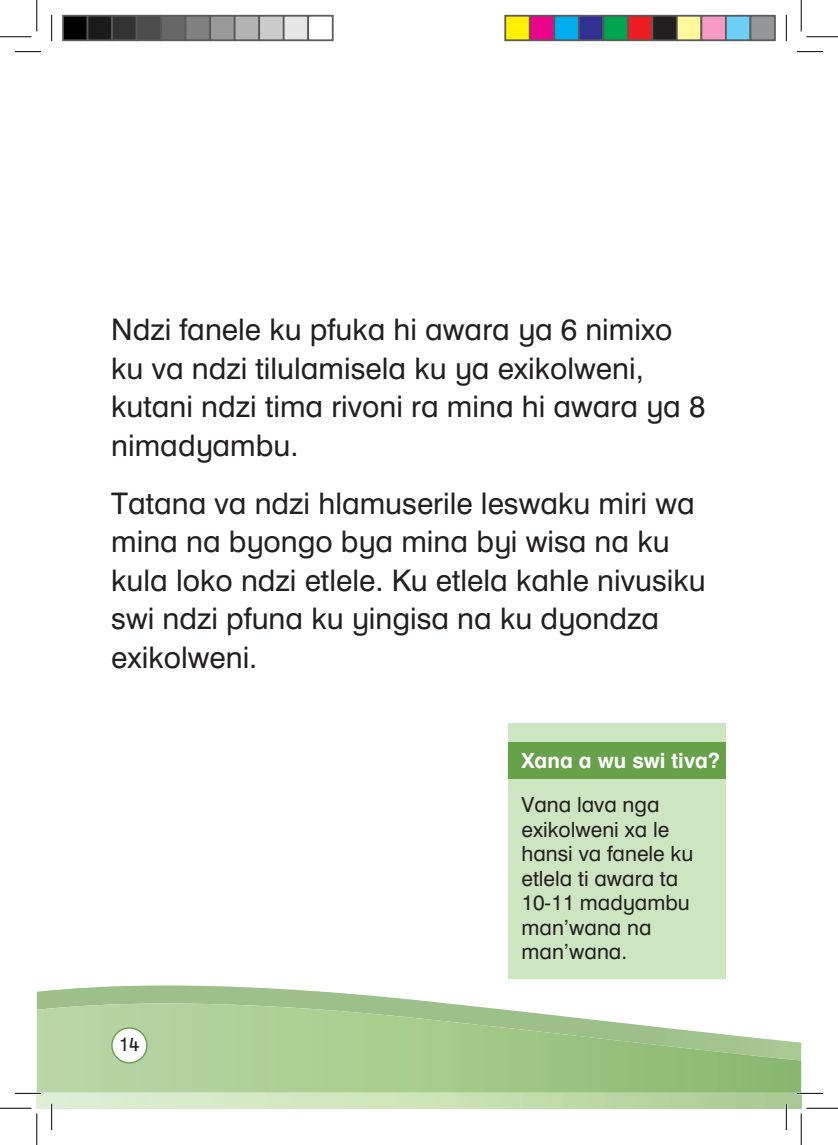
<style>
.page{position:relative;width:838px;height:1145px;background:#fff}
.page>*{position:absolute;margin:0;border:0;box-sizing:border-box;transform-origin:0 0}
.t1{font:29.75px/38.5px "Swis Forall";color:#231f20}
.t2{font:21px/24.5px "Swis Forall";color:#231f20}
.t3{font:700 21px "Swis Forall";color:#fff}
.t4{font:19.25px "Swis Forall";color:#231f20}
</style>
<div class="page">
<svg style="left:37px;top:985px;width:406px;height:18px"></svg>
<div style="left:37px;top:1092px;width:764px;height:16px;background:linear-gradient(to right,#e3f3d8,#adcd94)"></div>
<img style="left:37px;top:1003px;width:764px;height:89px">
<div style="left:112px;top:1028px;width:35px;height:35px;background:#fff;border-radius:50%"></div>
<div style="left:111px;top:1027px;width:37px;height:37px;border:1px solid #67a24b;border-radius:50%"></div>
<div style="left:508px;top:724px;width:217px;height:255px;background:#cde5c1"></div>
<div style="left:508px;top:742px;width:217px;height:37px;background:#67a14a"></div>
<hr style="left:15px;top:1092px;width:26px;height:2px;background:#fff">
<hr style="left:796px;top:1092px;width:27px;height:2px;background:#fff">
<hr style="left:51px;top:1104px;width:2px;height:26px;background:#fff">
<hr style="left:785px;top:1104px;width:2px;height:26px;background:#fff">
<svg style="left:15px;top:51px;width:26px;height:1px"></svg>
<svg style="left:796px;top:51px;width:27px;height:1px"></svg>
<svg style="left:15px;top:1093px;width:26px;height:1px"></svg>
<svg style="left:796px;top:1093px;width:27px;height:1px"></svg>
<svg style="left:51px;top:15px;width:1px;height:26px"></svg>
<svg style="left:51px;top:1104px;width:1px;height:26px"></svg>
<svg style="left:786px;top:15px;width:1px;height:26px"></svg>
<svg style="left:786px;top:1104px;width:1px;height:26px"></svg>
<hr style="left:0;top:36px;width:32px;height:1px;background:#000">
<hr style="left:806px;top:36px;width:31px;height:1px;background:#000">
<hr style="left:0;top:1108px;width:32px;height:1px;background:#000">
<hr style="left:806px;top:1108px;width:31px;height:1px;background:#000">
<hr style="left:36px;top:0;width:1px;height:31px;background:#000">
<hr style="left:36px;top:1113px;width:1px;height:32px;background:#000">
<hr style="left:800px;top:0;width:1px;height:31px;background:#000">
<hr style="left:800px;top:1113px;width:1px;height:32px;background:#000">
<div style="left:63px;top:16px;width:25px;height:24px;background:#000"></div>
<div style="left:62px;top:15px;width:26px;height:26px;border:2px solid #595959"></div>
<div style="left:88px;top:16px;width:24px;height:24px;background:#1a1a1a"></div>
<div style="left:87px;top:15px;width:26px;height:26px;border:2px solid #595959"></div>
<div style="left:112px;top:16px;width:25px;height:24px;background:#333"></div>
<div style="left:111px;top:15px;width:26px;height:26px;border:2px solid #595959"></div>
<div style="left:137px;top:16px;width:24px;height:24px;background:#4d4d4d"></div>
<div style="left:136px;top:15px;width:26px;height:26px;border:2px solid #595959"></div>
<div style="left:161px;top:16px;width:25px;height:24px;background:#666"></div>
<div style="left:160px;top:15px;width:26px;height:26px;border:2px solid #595959"></div>
<div style="left:186px;top:16px;width:24px;height:24px;background:#808080"></div>
<div style="left:185px;top:15px;width:26px;height:26px;border:2px solid #595959"></div>
<div style="left:210px;top:16px;width:25px;height:24px;background:#999"></div>
<div style="left:209px;top:15px;width:26px;height:26px;border:2px solid #595959"></div>
<div style="left:235px;top:16px;width:24px;height:24px;background:#b3b3b3"></div>
<div style="left:234px;top:15px;width:26px;height:26px;border:2px solid #595959"></div>
<div style="left:259px;top:16px;width:25px;height:24px;background:#ccc"></div>
<div style="left:258px;top:15px;width:26px;height:26px;border:2px solid #595959"></div>
<div style="left:284px;top:16px;width:24px;height:24px;background:#e6e6e6"></div>
<div style="left:283px;top:15px;width:26px;height:26px;border:2px solid #595959"></div>
<div style="left:307px;top:15px;width:26px;height:26px;border:2px solid #595959"></div>
<div style="left:505px;top:16px;width:24px;height:24px;background:#fff101"></div>
<div style="left:504px;top:15px;width:26px;height:26px;border:2px solid #595959"></div>
<div style="left:529px;top:16px;width:25px;height:24px;background:#ed028c"></div>
<div style="left:529px;top:15px;width:26px;height:26px;border:2px solid #595959"></div>
<div style="left:554px;top:16px;width:24px;height:24px;background:#00aeef"></div>
<div style="left:553px;top:15px;width:26px;height:26px;border:2px solid #595959"></div>
<div style="left:578px;top:16px;width:25px;height:24px;background:#2e3092"></div>
<div style="left:578px;top:15px;width:26px;height:26px;border:2px solid #595959"></div>
<div style="left:603px;top:16px;width:24px;height:24px;background:#00a54f"></div>
<div style="left:602px;top:15px;width:26px;height:26px;border:2px solid #595959"></div>
<div style="left:627px;top:16px;width:25px;height:24px;background:#ee1d23"></div>
<div style="left:627px;top:15px;width:26px;height:26px;border:2px solid #595959"></div>
<div style="left:652px;top:16px;width:24px;height:24px;background:#231f20"></div>
<div style="left:651px;top:15px;width:26px;height:26px;border:2px solid #595959"></div>
<div style="left:676px;top:16px;width:25px;height:24px;background:#fff79a"></div>
<div style="left:676px;top:15px;width:26px;height:26px;border:2px solid #595959"></div>
<div style="left:701px;top:16px;width:24px;height:24px;background:#f499c2"></div>
<div style="left:700px;top:15px;width:26px;height:26px;border:2px solid #595959"></div>
<div style="left:725px;top:16px;width:25px;height:24px;background:#6bcff6"></div>
<div style="left:725px;top:15px;width:26px;height:26px;border:2px solid #595959"></div>
<div style="left:750px;top:16px;width:24px;height:24px;background:#939598"></div>
<div style="left:749px;top:15px;width:26px;height:26px;border:2px solid #595959"></div>
<p class="t1" style="left:111px;top:312px;width:595px">Ndzi fanele ku pfuka hi awara ya 6 nimixo ku va ndzi tilulamisela ku ya exikolweni, kutani ndzi tima rivoni ra mina hi awara ya 8 nimadyambu.</p>
<p class="t1" style="left:111px;top:486px;width:596px">Tatana va ndzi hlamuserile leswaku miri wa mina na byongo bya mina byi wisa na ku kula loko ndzi etlele. Ku etlela kahle nivusiku swi ndzi pfuna ku yingisa na ku dyondza exikolweni.</p>
<p class="t4" style="left:119px;top:1032px;width:22px">14</p>
<p class="t3" style="left:521px;top:747px;width:200px">Xana a wu swi tiva?</p>
<p class="t2" style="left:521px;top:794px;width:173px">Vana lava nga exikolweni xa le hansi va fanele ku etlela ti awara ta<br>10-11 madyambu man’wana na man’wana.</p>
</div>
